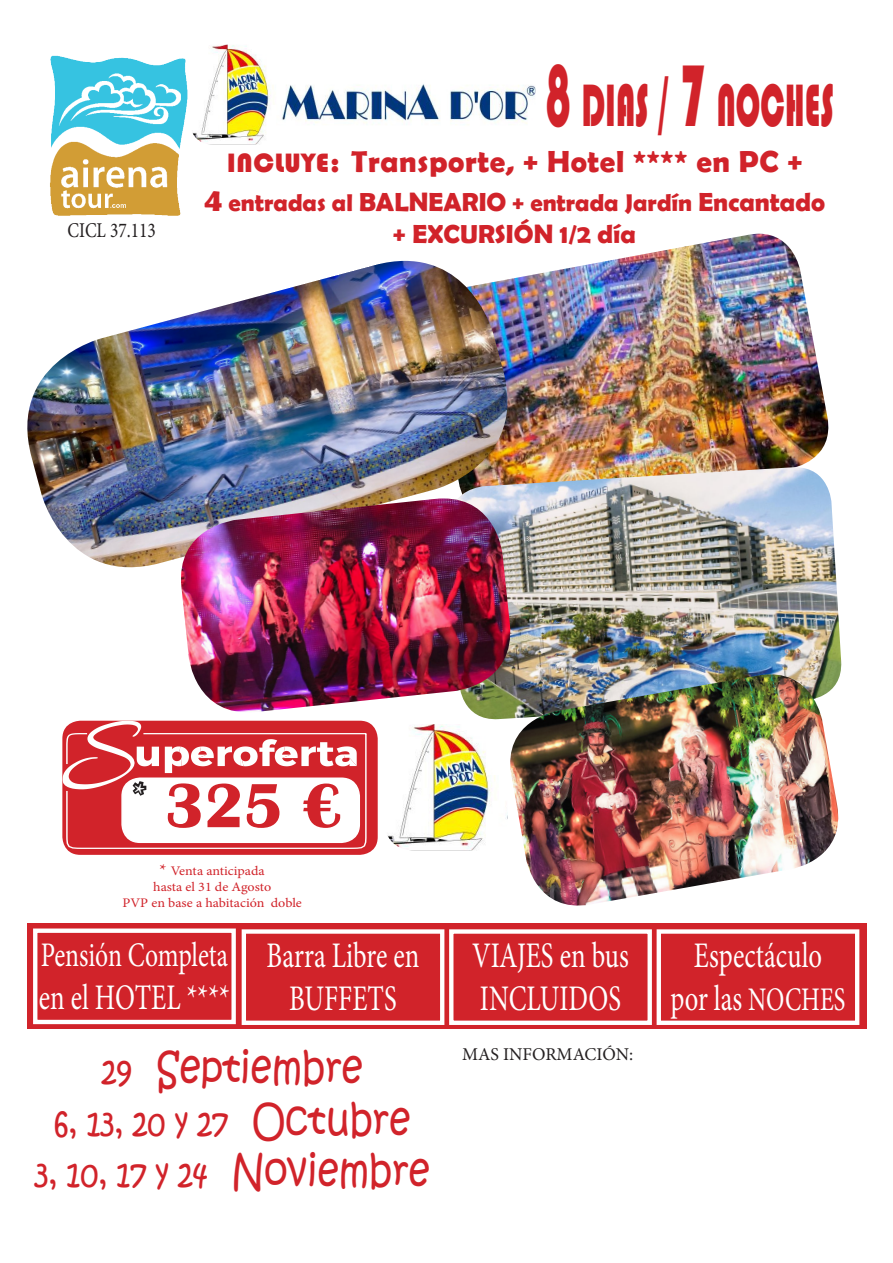
<style>
.page{position:relative;width:893px;height:1263px;background:#fff}
.page>*{position:absolute;margin:0;border:0;box-sizing:border-box;transform-origin:0 0}
.t1{font:700 64.5px "Britannic";color:#d1232a}
.t2{font:61.5px "Bauhaus 93";color:#d1232a;scale:.53 1}
.t3{font:43.2px "Kristen ITC";color:#d1232a;scale:.87 1}
.t4{font:36px "Minion Pro";color:#fff;scale:.74 1}
.t5{font:34.8px "Kristen ITC";color:#d1232a;scale:.87 1}
.t6{font:34.5px "Minion Pro";color:#fff;scale:.74 1}
.t7{font:700 30.45px "Berlin Sans FB Demi";letter-spacing:.02em;color:#d1232a}
.t8{font:28.8px "Minion Pro";color:#fff}
.t9{font:700 26.1px "Berlin Sans FB Demi";color:#d1232a}
.t10{font:700 24.3px "Berlin Sans FB Demi";color:#d1232a}
.t11{font:21px "Minion Pro";color:#231f20;scale:.83 1}
.t12{font:18px "Minion Pro";color:#231f20}
.t13{font:13.05px "Minion Pro";color:#d1232a;scale:1.07 1}
.s1{font-size:90px}
.s2{font-size:74.1px}
.s3{font-family:"Bauhaus 93";font-weight:400;font-size:27.3px}
.s4{font-size:32.7px}
.s5{font-size:26.1px}
.s6{font-size:16.35px}
.s7{font-size:34.8px}
.s8{font-size:43.2px}
.s9{font-size:33px}
</style>
<div class="page">
<img style="left:528px;top:234px;width:301px;height:233px">
<img style="left:27px;top:261px;width:501px;height:307px">
<img style="left:203px;top:45px;width:332px;height:99px">
<img style="left:50px;top:55px;width:153px;height:161px">
<div style="left:27px;top:923px;width:839px;height:106px;background:#d1232a"></div>
<div style="left:33px;top:928px;width:203px;height:96px;border:4px solid #fff"></div>
<div style="left:242px;top:929px;width:202px;height:96px;border:4px solid #fff"></div>
<div style="left:449px;top:929px;width:203px;height:96px;border:4px solid #fff"></div>
<div style="left:657px;top:929px;width:202px;height:96px;border:4px solid #fff"></div>
<img style="left:447px;top:467px;width:395px;height:253px">
<div style="left:62px;top:721px;width:316px;height:134px;background:#d1232a;border-radius:18px"></div>
<svg style="left:62px;top:721px;width:316px;height:128px"></svg>
<img style="left:502px;top:674px;width:340px;height:232px">
<img style="left:175px;top:498px;width:341px;height:220px">
<img style="left:387px;top:724px;width:120px;height:126px">
<p class="t11" style="left:68px;top:216px;width:108px">CICL 37.113</p>
<p class="t2" style="left:545px;top:70px;width:547px"><span class="s1">8</span> DIAS <span class="s2">/</span> <span class="s1">7</span> NOCHES</p>
<p class="t7" style="left:227px;top:144px;width:577px"><span class="s3">INCLUYE:</span> Transporte, + Hotel **** en PC +</p>
<p class="t10" style="left:204px;top:189px;width:622px"><span class="s4">4</span> entradas al <span class="s5">BALNEARIO</span> + entrada Jardín <span class="s5">Encantado</span></p>
<p class="t9" style="left:393px;top:219px;width:244px">+ EXCURSIÓN 1/2 día</p>
<p class="t8" style="left:134px;top:774px;width:13px">*</p>
<p class="t1" style="left:165px;top:769px;width:178px">325 €</p>
<p class="t13" style="left:160px;top:862px;width:100px"><span class="s6">*</span> Venta anticipada</p>
<p class="t13" style="left:153px;top:878px;width:112px">hasta el 31 de Agosto</p>
<p class="t13" style="left:122px;top:893px;width:169px">PVP en base a habitación doble</p>
<p class="t6" style="left:41px;top:932px;width:255px">Pensión Completa</p>
<p class="t4" style="left:39px;top:974px;width:260px">en el HOTEL ****</p>
<p class="t4" style="left:267px;top:931px;width:208px">Barra Libre en</p>
<p class="t4" style="left:289px;top:974px;width:147px">BUFFETS</p>
<p class="t3" style="left:101px;top:1039px;width:302px"><span class="s7">29</span> Septiembre</p>
<p class="t5" style="left:54px;top:1100px;width:411px">6, 13, 20 y 27 <span class="s8">Octubre</span></p>
<p class="t5" style="left:35px;top:1151px;width:456px">3, 10, 17 y 24 <span class="s8">Noviembre</span></p>
<p class="t4" style="left:472px;top:931px;width:213px">VIAJES en bus</p>
<p class="t4" style="left:480px;top:974px;width:192px">INCLUIDOS</p>
<p class="t12" style="left:462px;top:1042px;width:173px">MAS INFORMACIÓN:</p>
<p class="t4" style="left:694px;top:931px;width:175px">Espectáculo</p>
<p class="t4" style="left:670px;top:974px;width:238px">por las <span class="s9">NOCHES</span></p>
</div>
